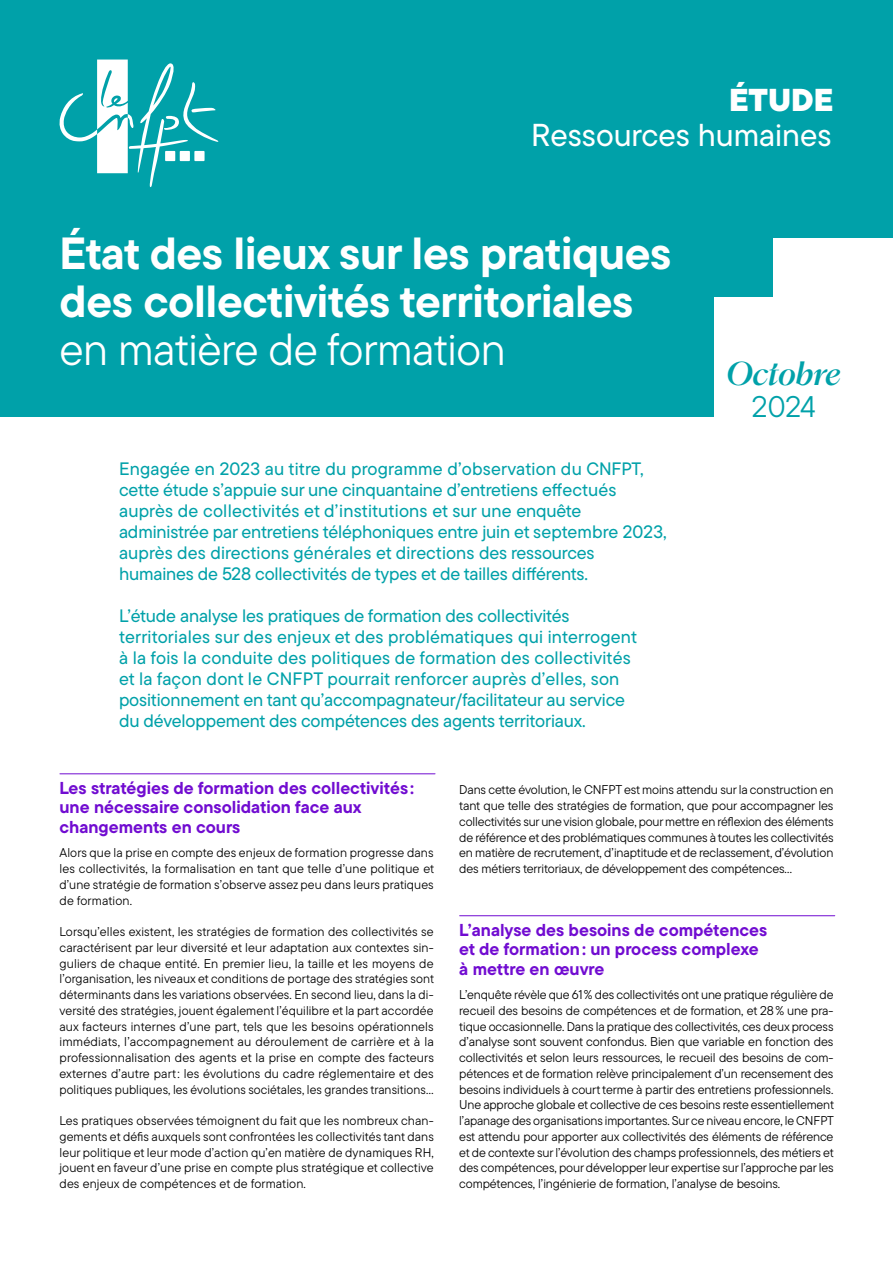
<style>
.page{position:relative;width:893px;height:1263px;background:#fff}
.page>*{position:absolute;margin:0;border:0;box-sizing:border-box;transform-origin:0 0}
.t1{font:700 45px/48px "TT Commons Pro";letter-spacing:-.01em;color:#fff}
.t2{font:45px "TT Commons Pro";letter-spacing:-.01em;color:#fff}
.t3{font:500 31.65px "TT Commons Pro";color:#fff}
.t4{font:900 31.65px "TT Commons Pro";color:#fff}
.t5{font:italic 500 29.85px "PP Hatton";color:#00a1a9}
.t6{font:29.85px "TT Commons Pro";color:#00a1a9}
.t7{font:500 18px/21px "TT Commons Pro";letter-spacing:-.01em;color:#00a1a9}
.t8{font:700 17.25px/19.5px "TT Commons Pro";color:#710cd1}
.t9{font:12.75px/15.8px "TT Commons Pro";color:#000;text-align:justify}
</style>
<div class="page">
<div style="left:0;top:0;width:893px;height:417px;background:#00a1a9"></div>
<div style="left:714px;top:298px;width:179px;height:134px;background:#fff"></div>
<div style="left:774px;top:238px;width:119px;height:134px;background:#fff"></div>
<svg style="left:59px;top:60px;width:159px;height:127px"></svg>
<div style="left:165px;top:151px;width:10px;height:10px;background:#fff"></div>
<div style="left:180px;top:151px;width:10px;height:10px;background:#fff"></div>
<div style="left:194px;top:151px;width:11px;height:10px;background:#fff"></div>
<hr style="left:60px;top:773px;width:375px;height:1px;background:#710cd1">
<hr style="left:460px;top:915px;width:375px;height:1px;background:#710cd1">
<h2 class="t4" style="left:729px;top:76px;width:106px">ÉTUDE</h2>
<h2 class="t3" style="left:531px;top:112px;width:302px">Ressources humaines</h2>
<h1 class="t1" style="left:60px;top:229px;width:613px">État des lieux sur les pratiques des collectivités territoriales</h1>
<h1 class="t2" style="left:60px;top:318px;width:448px">en matière de formation</h1>
<p class="t7" style="left:119px;top:458px;width:549px">Engagée en 2023 au titre du programme d’observation du CNFPT, cette étude s’appuie sur une cinquantaine d’entretiens effectués auprès de collectivités et d’institutions et sur une enquête administrée par entretiens téléphoniques entre juin et septembre 2023, auprès des directions générales et directions des ressources humaines de 528 collectivités de types et de tailles différents.</p>
<p class="t7" style="left:119px;top:605px;width:520px">L’étude analyse les pratiques de formation des collectivités territoriales sur des enjeux et des problématiques qui interrogent à la fois la conduite des politiques de formation des collectivités et la façon dont le CNFPT pourrait renforcer auprès d’elles, son positionnement en tant qu’accompagnateur/facilitateur au service du développement des compétences des agents territoriaux.</p>
<h3 class="t5" style="left:726px;top:354px;width:116px">Octobre</h3>
<h3 class="t6" style="left:752px;top:385px;width:66px">2024</h3>
<h3 class="t8" style="left:60px;top:778px;width:356px">Les stratégies de formation des collectivités : une nécessaire consolidation face aux changements en cours</h3>
<p class="t9" style="left:60px;top:845px;width:376px">Alors que la prise en compte des enjeux de formation progresse dans les collectivités, la formalisation en tant que telle d’une politique et d’une stratégie de formation s’observe assez peu dans leurs pratiques de formation.</p>
<p class="t9" style="left:60px;top:924px;width:376px">Lorsqu’elles existent, les stratégies de formation des collectivités se caractérisent par leur diversité et leur adaptation aux contextes sin&shy;guliers de chaque entité. En premier lieu, la taille et les moyens de l’organisation, les niveaux et conditions de portage des stratégies sont déterminants dans les variations observées. En second lieu, dans la di&shy;versité des stratégies, jouent également l’équilibre et la part accordée aux facteurs internes d’une part, tels que les besoins opérationnels immédiats, l’accompagnement au déroulement de carrière et à la professionnalisation des agents et la prise en compte des facteurs externes d’autre part: les évolutions du cadre réglementaire et des politiques publiques, les évolutions sociétales, les grandes transitions…</p>
<p class="t9" style="left:60px;top:1113px;width:376px">Les pratiques observées témoignent du fait que les nombreux chan&shy;gements et défis auxquels sont confrontées les collectivités tant dans leur politique et leur mode d’action qu’en matière de dynamiques RH, jouent en faveur d’une prise en compte plus stratégique et collective des enjeux de compétences et de formation.</p>
<p class="t9" style="left:459px;top:782px;width:376px">Dans cette évolution, le CNFPT est moins attendu sur la construction en tant que telle des stratégies de formation, que pour accompagner les collectivités sur une vision globale, pour mettre en réflexion des éléments de référence et des problématiques communes à toutes les collectivités en matière de recrutement, d’inaptitude et de reclassement, d’évolution des métiers territoriaux, de développement des compétences…</p>
<h3 class="t8" style="left:459px;top:920px;width:310px">L’analyse des besoins de compétences et de formation: un process complexe à mettre en œuvre</h3>
<p class="t9" style="left:459px;top:987px;width:376px">L’enquête révèle que 61% des collectivités ont une pratique régulière de recueil des besoins de compétences et de formation, et 28% une pra&shy;tique occasionnelle. Dans la pratique des collectivités, ces deux process d’analyse sont souvent confondus. Bien que variable en fonction des collectivités et selon leurs ressources, le recueil des besoins de com&shy;pétences et de formation relève principalement d’un recensement des besoins individuels à court terme à partir des entretiens professionnels.<br>Une approche globale et collective de ces besoins reste essentiellement l’apanage des organisations importantes. Sur ce niveau encore, le CNFPT est attendu pour apporter aux collectivités des éléments de référence et de contexte sur l’évolution des champs professionnels, des métiers et des compétences, pour développer leur expertise sur l’approche par les compétences, l’ingénierie de formation, l’analyse de besoins.</p>
</div>
